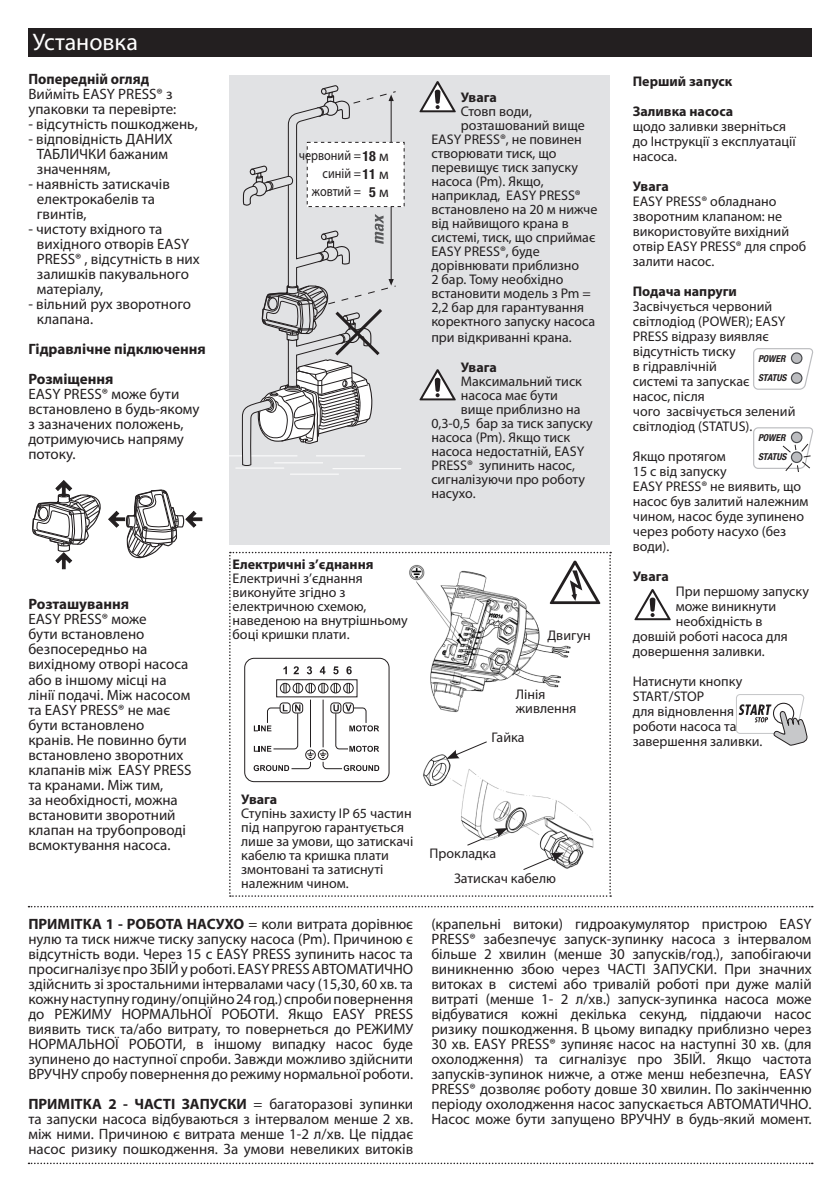
<style>
.page{position:relative;width:840px;height:1191px;background:#fff}
.page>*{position:absolute;margin:0;border:0;box-sizing:border-box;transform-origin:0 0}
.t1{font:24px "Myriad Pro";color:#fff}
.t2{font:15px/15px "Myriad Pro";color:#231f20}
.t3{font:700 15px "Myriad Pro";color:#231f20}
.t4{font:700 15px "Myriad Pro";color:#231f20;scale:.96 1}
.t5{font:14px/15px "Myriad Pro";color:#231f20}
.t6{font:700 14px "Myriad Pro";color:#231f20}
.t7{font:14px/18px "Myriad Pro";color:#231f20;text-align:right;scale:.87 1}
.t8{font:700 condensed 14px "Helvetica Neue LT Std";color:#231f20}
.t9{font:italic 700 condensed 9.6px "Helvetica Neue LT Std";color:#231f20}
.s1{font-family:"Helvetica Neue LT Std";font-weight:700;font-stretch:condensed}
.s2{font-size:15px}
.s3{font-family:"Myriad Pro";font-weight:400;font-stretch:normal;font-size:15px}
.s4{font-weight:700}
</style>
<div class="page">
<div style="left:230px;top:75px;width:379px;height:469px;background:#e1e2e4"></div>
<svg style="left:28px;top:1162px;width:784px;height:2px"></svg>
<svg style="left:28px;top:906px;width:784px;height:1px"></svg>
<svg style="left:32px;top:480px;width:170px;height:89px"></svg>
<div style="left:307px;top:142px;width:97px;height:64px;background:#fff"></div>
<hr style="left:230px;top:455px;width:67px;height:1px;background:#fff">
<hr style="left:332px;top:468px;width:69px;height:1px;background:#fff">
<hr style="left:290px;top:474px;width:48px;height:1px;background:#fff">
<hr style="left:235px;top:468px;width:49px;height:1px;background:#fff">
<svg style="left:241px;top:85px;width:155px;height:381px"></svg>
<svg style="left:229px;top:552px;width:381px;height:344px"></svg>
<svg style="left:736px;top:694px;width:71px;height:52px"></svg>
<svg style="left:634px;top:589px;width:36px;height:31px"></svg>
<div style="left:28px;top:28px;width:783px;height:29px;background:#231f20"></div>
<svg style="left:753px;top:348px;width:61px;height:42px"></svg>
<svg style="left:791px;top:353px;width:10px;height:10px"></svg>
<div style="left:790px;top:352px;width:12px;height:12px;border:1px solid #484a4d;border-radius:50%"></div>
<svg style="left:791px;top:373px;width:10px;height:10px"></svg>
<div style="left:790px;top:372px;width:12px;height:12px;border:1px solid #484a4d;border-radius:50%"></div>
<svg style="left:753px;top:427px;width:61px;height:45px"></svg>
<svg style="left:419px;top:81px;width:37px;height:31px"></svg>
<svg style="left:419px;top:369px;width:37px;height:31px"></svg>
<p class="t1" style="left:33px;top:28px;width:107px">Установка</p>
<p class="t4" style="left:28px;top:69px;width:127px">Попередній огляд</p>
<p class="t2" style="left:28px;top:86px;width:149px">Вийміть EASY PRESS® з упаковки та перевірте:</p>
<p class="t2" style="left:28px;top:116px;width:171px">- відсутність пошкоджень,</p>
<p class="t2" style="left:37px;top:131px;width:137px;text-indent:-9px">- відповідність ДАНИХ<br>ТАБЛИЧКИ бажаним значенням,</p>
<p class="t2" style="left:37px;top:176px;width:134px;text-indent:-9px">- наявність затискачів електрокабелів та гвинтів,</p>
<p class="t2" style="left:37px;top:221px;width:164px;text-indent:-9px">- чистоту вхідного та вихідного отворів EASY<br>PRESS® , відсутність в них залишків пакувального матеріалу,</p>
<p class="t2" style="left:37px;top:296px;width:156px;text-indent:-9px">- вільний рух зворотного клапана.</p>
<p class="t3" style="left:28px;top:339px;width:179px">Гідравлічне підключення</p>
<p class="t3" style="left:28px;top:369px;width:87px">Розміщення</p>
<p class="t2" style="left:28px;top:386px;width:172px">EASY PRESS® може бути встановлено в будь-якому з зазначених положень, дотримуючись напряму потоку.</p>
<p class="t7" style="left:298px;top:146px;width:105px">червоний =<span class="s1">18</span> <span class="s2">м </span>синій =<span class="s1">11</span> <span class="s2">м</span></p>
<p class="t8" style="left:369px;top:184px;width:21px">5<span class="s3">м</span></p>
<p class="t7" style="left:312px;top:182px;width:58px">жовтий =</p>
<p class="t3" style="left:28px;top:594px;width:102px">Розташування</p>
<p class="t2" style="left:28px;top:611px;width:165px">EASY PRESS® може<br>бути встановлено безпосередньо на вихідному отворі насоса або в іншому місці на лінії подачі. Між насосом та EASY PRESS® не має бути встановлено кранів. Не повинно бути встановлено зворотних клапанів між EASY PRESS та кранами. Між тим,<br>за необхідності, можна встановити зворотний клапан на трубопроводі всмоктування насоса.</p>
<p class="t6" style="left:232px;top:555px;width:142px">Електричні з’єднання</p>
<p class="t5" style="left:232px;top:571px;width:176px;line-height:14px">Електричні з’єднання виконуйте згідно з електричною схемою, наведеною на внутрішньому боці кришки плати.</p>
<p class="t6" style="left:241px;top:790px;width:37px">Увага</p>
<p class="t5" style="left:241px;top:806px;width:174px;line-height:14px">Ступінь захисту IP 65 частин під напругою гарантується лише за умови, що затискачі кабелю та кришка плати змонтовані та затиснуті належним чином.</p>
<p class="t2" style="left:28px;top:916px;width:386px;text-align:justify"><span class="s4">ПРИМІТКА 1 - РОБОТА НАСУХО</span> = коли витрата дорівнює нулю та тиск нижче тиску запуску насоса (Pm). Причиною є відсутність води. Через 15 с EASY PRESS зупинить насос та просигналізує про ЗБІЙ у роботі. EASY PRESS АВТОМАТИЧНО здійснить зі зростальними інтервалами часу (15,30, 60 хв. та кожну наступну годину/опційно 24 год.) спроби повернення до РЕЖИМУ НОРМАЛЬНОЇ РОБОТИ. Якщо EASY PRESS виявить тиск та/або витрату, то повернеться до РЕЖИМУ НОРМАЛЬНОЇ РОБОТИ, в іншому випадку насос буде зупинено до наступної спроби. Завжди можливо здійснити ВРУЧНУ спробу повернення до режиму нормальної роботи.</p>
<p class="t2" style="left:28px;top:1096px;width:386px;text-align:justify"><span class="s4">ПРИМІТКА 2 - ЧАСТІ ЗАПУСКИ</span> = багаторазові зупинки та запуски насоса відбуваються з інтервалом менше 2 хв. між ними. Причиною є витрата менше 1-2 л/хв. Це піддає насос ризику пошкодження. За умови невеликих витоків</p>
<p class="t6" style="left:460px;top:88px;width:37px">Увага</p>
<p class="t5" style="left:460px;top:104px;width:73px">Стовп води,</p>
<p class="t5" style="left:460px;top:118px;width:125px">розташований вище</p>
<p class="t5" style="left:431px;top:132px;width:152px">EASY PRESS®, не повинен</p>
<p class="t5" style="left:431px;top:146px;width:127px">створювати тиск, що</p>
<p class="t5" style="left:431px;top:160px;width:148px">перевищує тиск запуску</p>
<p class="t5" style="left:431px;top:174px;width:114px">насоса (Pm). Якщо,</p>
<p class="t5" style="left:431px;top:188px;width:151px">наприклад, EASY PRESS®</p>
<p class="t5" style="left:431px;top:202px;width:167px">встановлено на 20 м нижче</p>
<p class="t5" style="left:431px;top:216px;width:139px">від найвищого крана в</p>
<p class="t5" style="left:431px;top:230px;width:165px">системі, тиск, що сприймає</p>
<p class="t5" style="left:431px;top:244px;width:110px">EASY PRESS®, буде</p>
<p class="t5" style="left:431px;top:258px;width:149px">дорівнювати приблизно</p>
<p class="t5" style="left:431px;top:272px;width:133px">2 бар. Тому необхідно</p>
<p class="t5" style="left:431px;top:286px;width:161px">встановити модель з Pm =</p>
<p class="t5" style="left:431px;top:300px;width:154px">2,2 бар для гарантування</p>
<p class="t5" style="left:431px;top:314px;width:165px">коректного запуску насоса</p>
<p class="t5" style="left:431px;top:330px;width:142px">при відкриванні крана.</p>
<p class="t6" style="left:460px;top:358px;width:37px">Увага</p>
<p class="t5" style="left:460px;top:374px;width:123px">Максимальний тиск</p>
<p class="t5" style="left:460px;top:388px;width:98px">насоса має бути</p>
<p class="t5" style="left:460px;top:402px;width:121px">вище приблизно на</p>
<p class="t5" style="left:431px;top:416px;width:163px">0,3-0,5 бар за тиск запуску</p>
<p class="t5" style="left:431px;top:430px;width:140px">насоса (Pm). Якщо тиск</p>
<p class="t5" style="left:431px;top:444px;width:154px">насоса недостатній, EASY</p>
<p class="t5" style="left:431px;top:458px;width:145px">PRESS® зупинить насос,</p>
<p class="t5" style="left:431px;top:472px;width:155px">сигналізуючи про роботу</p>
<p class="t5" style="left:431px;top:486px;width:46px">насухо.</p>
<p class="t5" style="left:547px;top:627px;width:45px">Двигун</p>
<p class="t5" style="left:515px;top:687px;width:62px;line-height:14px">Лінія живлення</p>
<p class="t5" style="left:491px;top:729px;width:35px">Гайка</p>
<p class="t6" style="left:632px;top:72px;width:101px">Перший запуск</p>
<p class="t6" style="left:632px;top:102px;width:102px">Заливка насоса</p>
<p class="t5" style="left:632px;top:118px;width:164px">щодо заливки зверніться до Інструкції з експлуатації насоса.</p>
<p class="t6" style="left:632px;top:177px;width:37px">Увага</p>
<p class="t5" style="left:632px;top:193px;width:175px">EASY PRESS® обладнано зворотним клапаном: не використовуйте вихідний отвір EASY PRESS® для спроб залити насос.</p>
<p class="t6" style="left:632px;top:282px;width:106px">Подача напруги</p>
<p class="t5" style="left:632px;top:298px;width:164px">Засвічується червоний світлодіод (POWER); EASY<br>PRESS відразу виявляє відсутність тиску<br>в гідравлічній<br>системі та запускає<br>насос, після<br>чого засвічується зелений світлодіод (STATUS).</p>
<p class="t5" style="left:632px;top:448px;width:177px">Якщо протягом<br>15 с від запуску<br>EASY PRESS® не виявить, що насос був залитий належним чином, насос буде зупинено через роботу насухо (без води).</p>
<p class="t6" style="left:632px;top:567px;width:37px">Увага</p>
<p class="t5" style="left:675px;top:583px;width:135px">При першому запуску</p>
<p class="t5" style="left:675px;top:598px;width:102px">може виникнути</p>
<p class="t5" style="left:675px;top:613px;width:88px">необхідність в</p>
<p class="t5" style="left:632px;top:628px;width:156px">довшій роботі насоса для</p>
<p class="t5" style="left:632px;top:643px;width:133px">довершення заливки.</p>
<p class="t5" style="left:632px;top:673px;width:111px">Натиснути кнопку<br>START/STOP</p>
<p class="t5" style="left:632px;top:703px;width:103px">для відновлення</p>
<p class="t5" style="left:632px;top:718px;width:131px">роботи насоса та завершення заливки.</p>
<p class="t9" style="left:757px;top:353px;width:29px">POWER</p>
<p class="t9" style="left:757px;top:372px;width:30px">STATUS</p>
<p class="t9" style="left:757px;top:432px;width:29px">POWER</p>
<p class="t9" style="left:757px;top:451px;width:30px">STATUS</p>
<p class="t5" style="left:429px;top:846px;width:68px">Прокладка</p>
<p class="t5" style="left:454px;top:870px;width:103px">Затискач кабелю</p>
<p class="t2" style="left:431px;top:915px;width:381px;text-align:justify">(крапельні витоки) гидроакумулятор пристрою EASY PRESS® забезпечує запуск-зупинку насоса з інтервалом більше 2 хвилин (менше 30 запусків/год.), запобігаючи виникненню збою через ЧАСТІ ЗАПУСКИ. При значних витоках в системі або тривалій роботі при дуже малій витраті (менше 1- 2 л/хв.) запуск-зупинка насоса може відбуватися кожні декілька секунд, піддаючи насос ризику пошкодження. В цьому випадку приблизно через 30 хв. EASY PRESS® зупиняє насос на наступні 30 хв. (для охолодження) та сигналізує про ЗБІЙ. Якщо частота запусків-зупинок нижче, а отже менш небезпечна, EASY PRESS® дозволяє роботу довше 30 хвилин. По закінченню періоду охолодження насос запускається АВТОМАТИЧНО.<br>Насос може бути запущено ВРУЧНУ в будь-який момент.</p>
</div>
